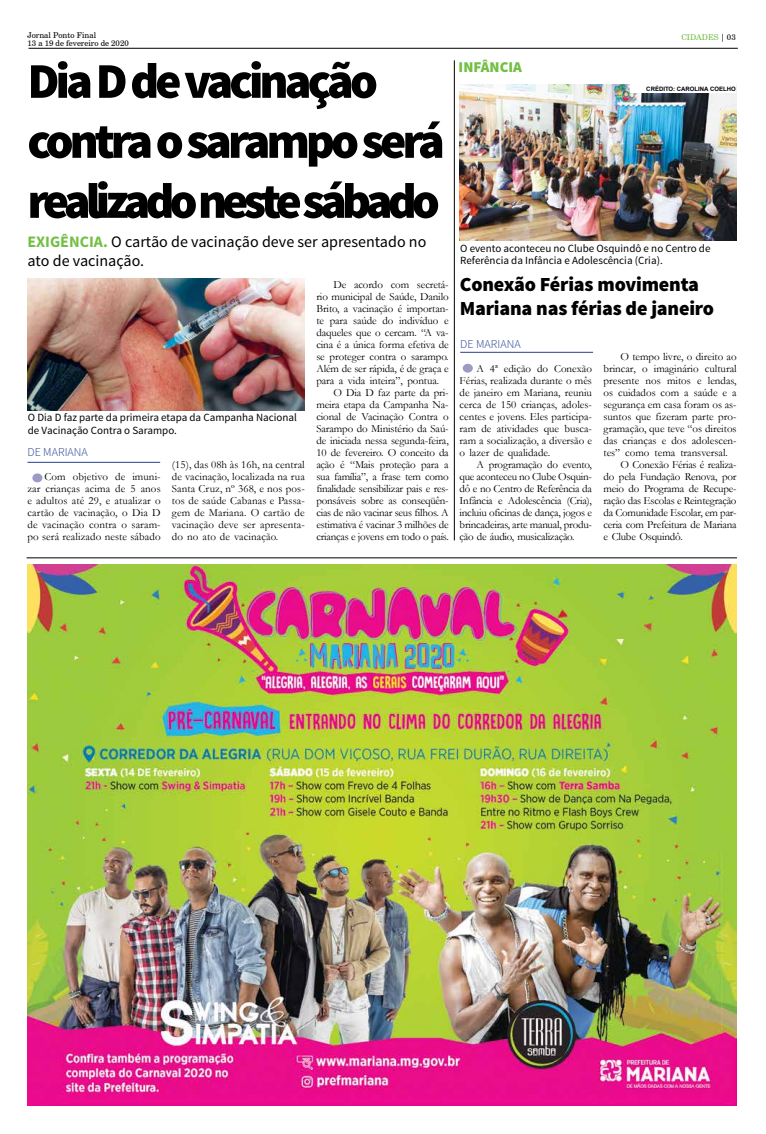
<style>
.page{position:relative;width:766px;height:1134px;background:#fff}
.page>*{position:absolute;margin:0;border:0;box-sizing:border-box;transform-origin:0 0}
.t1{font:900 50px/60px "Source Sans Pro";letter-spacing:-.1em;color:#000}
.t2{font:900 20px/24px "Source Sans Pro";letter-spacing:-.01em;color:#000}
.t3{font:16px/19.2px "Source Sans Pro";color:#000}
.t4{font:900 15px "Source Sans Pro";color:#72bf44}
.t5{font:300 12px "Source Sans Pro";color:#25408f}
.t6{font:11px/12px "Garamond";letter-spacing:-.01em;color:#000;text-align:justify}
.t7{font:11px/13.2px "Source Sans Pro";color:#000}
.t8{font:8px/8px "Century Schlbk Cyrillic BT";color:#000}
.t9{font:8px "Century Schlbk Cyrillic BT";color:#72bf44}
.t10{font:700 6px "Arial";color:#000}
.s1{color:#000}
.s2{font-weight:700;color:#72bf44}
</style>
<div class="page">
<hr style="left:29px;top:48px;width:708px;height:1px;background:#000">
<hr style="left:27px;top:558px;width:709px;height:1px;background:#000">
<img style="left:27px;top:564px;width:709px;height:542px">
<hr style="left:27px;top:462px;width:133px;height:1px;background:#25408f">
<div style="left:32px;top:473px;width:10px;height:9px;background:#9b9bc5;border-radius:50%"></div>
<img style="left:28px;top:278px;width:276px;height:132px">
<hr style="left:454px;top:60px;width:1px;height:480px;background:#000">
<hr style="left:460px;top:352px;width:133px;height:1px;background:#25408f">
<div style="left:462px;top:364px;width:10px;height:9px;background:#9b9bc5;border-radius:50%"></div>
<img style="left:459px;top:84px;width:277px;height:156px">
<div style="left:629px;top:84px;width:106px;height:9px;background:#fff"></div>
<p class="t8" style="left:27px;top:31px;width:103px">Jornal Ponto Final<br>13 a 19 de fevereiro de 2020</p>
<p class="t9" style="left:681px;top:32px;width:56px">CIDADES <span class="s1">| 03</span></p>
<h1 class="t1" style="left:27px;top:53px;width:419px">Dia D de vacinação contra o sarampo será realizado neste sábado</h1>
<h3 class="t3" style="left:27px;top:232px;width:400px"><span class="s2">EXIGÊNCIA.</span> O cartão de vacinação deve ser apresentado no ato de vacinação.</h3>
<p class="t7" style="left:28px;top:411px;width:270px">O Dia D faz parte da primeira etapa da Campanha Nacional de Vacinação Contra o Sarampo.</p>
<p class="t5" style="left:27px;top:445px;width:62px">DE MARIANA</p>
<p class="t6" style="left:27px;top:471px;width:135px;text-indent:17px">Com objetivo de imuni&shy;zar crianças acima de 5 anos e adultos até 29, e atualizar o cartão de vacinação, o Dia D de vacinação contra o saram&shy;po será realizado neste sábado</p>
<p class="t6" style="left:172px;top:459px;width:134px">(15), das 08h às 16h, na central de vacinação, localizada na rua Santa Cruz, nº 368, e nos pos&shy;tos de saúde Cabanas e Passa&shy;gem de Mariana. O cartão de vacinação deve ser apresenta&shy;do no ato de vacinação.</p>
<p class="t6" style="left:333px;top:279px;width:117px">De acordo com secretá-</p>
<p class="t6" style="left:316px;top:291px;width:134px">rio municipal de Saúde, Danilo</p>
<p class="t6" style="left:316px;top:303px;width:134px">Brito, a vacinação é importan-</p>
<p class="t6" style="left:316px;top:315px;width:134px">te para saúde do indivíduo e</p>
<p class="t6" style="left:316px;top:327px;width:134px">daqueles que o cercam. “A va-</p>
<p class="t6" style="left:316px;top:339px;width:134px">cina é a única forma efetiva de</p>
<p class="t6" style="left:316px;top:351px;width:134px">se proteger contra o sarampo.</p>
<p class="t6" style="left:316px;top:363px;width:134px">Além de ser rápida, é de graça e</p>
<p class="t6" style="left:316px;top:375px;width:124px">para a vida inteira”, pontua.</p>
<p class="t6" style="left:333px;top:387px;width:117px">O Dia D faz parte da pri-</p>
<p class="t6" style="left:316px;top:399px;width:134px">meira etapa da Campanha Na-</p>
<p class="t6" style="left:316px;top:411px;width:134px">cional de Vacinação Contra o</p>
<p class="t6" style="left:316px;top:423px;width:134px">Sarampo do Ministério da Saú-</p>
<p class="t6" style="left:316px;top:435px;width:134px">de iniciada nessa segunda-feira,</p>
<p class="t6" style="left:316px;top:447px;width:134px">10 de fevereiro. O conceito da</p>
<p class="t6" style="left:316px;top:459px;width:134px">ação é “Mais proteção para a</p>
<p class="t6" style="left:316px;top:471px;width:134px">sua família”, a frase tem como</p>
<p class="t6" style="left:316px;top:483px;width:134px">finalidade sensibilizar pais e res-</p>
<p class="t6" style="left:316px;top:495px;width:134px">ponsáveis sobre as conseqüên-</p>
<p class="t6" style="left:316px;top:507px;width:134px">cias de não vacinar seus filhos. A</p>
<p class="t6" style="left:316px;top:519px;width:134px">estimativa é vacinar 3 milhões de</p>
<p class="t6" style="left:316px;top:531px;width:134px">crianças e jovens em todo o país.</p>
<h3 class="t4" style="left:458px;top:58px;width:65px">INFÂNCIA</h3>
<p class="t10" style="left:646px;top:84px;width:91px">CRÉDITO: CAROLINA COELHO</p>
<p class="t7" style="left:460px;top:243px;width:252px;line-height:12px">O evento aconteceu no Clube Osquindô e no Centro de<br>Referência da Infância e Adolescência (Cria).</p>
<h2 class="t2" style="left:459px;top:274px;width:256px">Conexão Férias movimenta<br>Mariana nas férias de janeiro</h2>
<p class="t5" style="left:460px;top:337px;width:62px">DE MARIANA</p>
<p class="t6" style="left:459px;top:363px;width:134px;text-indent:17px">A 4ª edição do Conexão Férias, realizada durante o mês de janeiro em Mariana, reuniu cerca de 150 crianças, adoles&shy;centes e jovens. Eles participa&shy;ram de atividades que busca&shy;ram a socialização, a diversão e o lazer de qualidade.</p>
<p class="t6" style="left:459px;top:459px;width:134px;text-indent:17px">A programação do evento, que aconteceu no Clube Osquin&shy;dô e no Centro de Referência da Infância e Adolescência (Cria), incluiu oficinas de dança, jogos e brincadeiras, arte manual, produ&shy;ção de áudio, musicalização.</p>
<p class="t6" style="left:620px;top:351px;width:118px">O tempo livre, o direito ao</p>
<p class="t6" style="left:603px;top:363px;width:135px">brincar, o imaginário cultural</p>
<p class="t6" style="left:603px;top:375px;width:135px">presente nos mitos e lendas,</p>
<p class="t6" style="left:603px;top:387px;width:135px">os cuidados com a saúde e a</p>
<p class="t6" style="left:603px;top:399px;width:135px">segurança em casa foram os as-</p>
<p class="t6" style="left:603px;top:411px;width:135px">suntos que fizeram parte pro-</p>
<p class="t6" style="left:603px;top:423px;width:135px">gramação, que teve “os direitos</p>
<p class="t6" style="left:603px;top:435px;width:135px">das crianças e dos adolescen-</p>
<p class="t6" style="left:603px;top:447px;width:126px">tes” como tema transversal.</p>
<p class="t6" style="left:620px;top:459px;width:118px">O Conexão Férias é realiza-</p>
<p class="t6" style="left:603px;top:471px;width:135px">do pela Fundação Renova, por</p>
<p class="t6" style="left:603px;top:483px;width:135px">meio do Programa de Recupe-</p>
<p class="t6" style="left:603px;top:495px;width:134px">ração das Escolas e Reintegração</p>
<p class="t6" style="left:603px;top:507px;width:135px">da Comunidade Escolar, em par-</p>
<p class="t6" style="left:603px;top:519px;width:135px">ceria com Prefeitura de Mariana</p>
<p class="t6" style="left:603px;top:531px;width:81px">e Clube Osquindô.</p>
</div>
